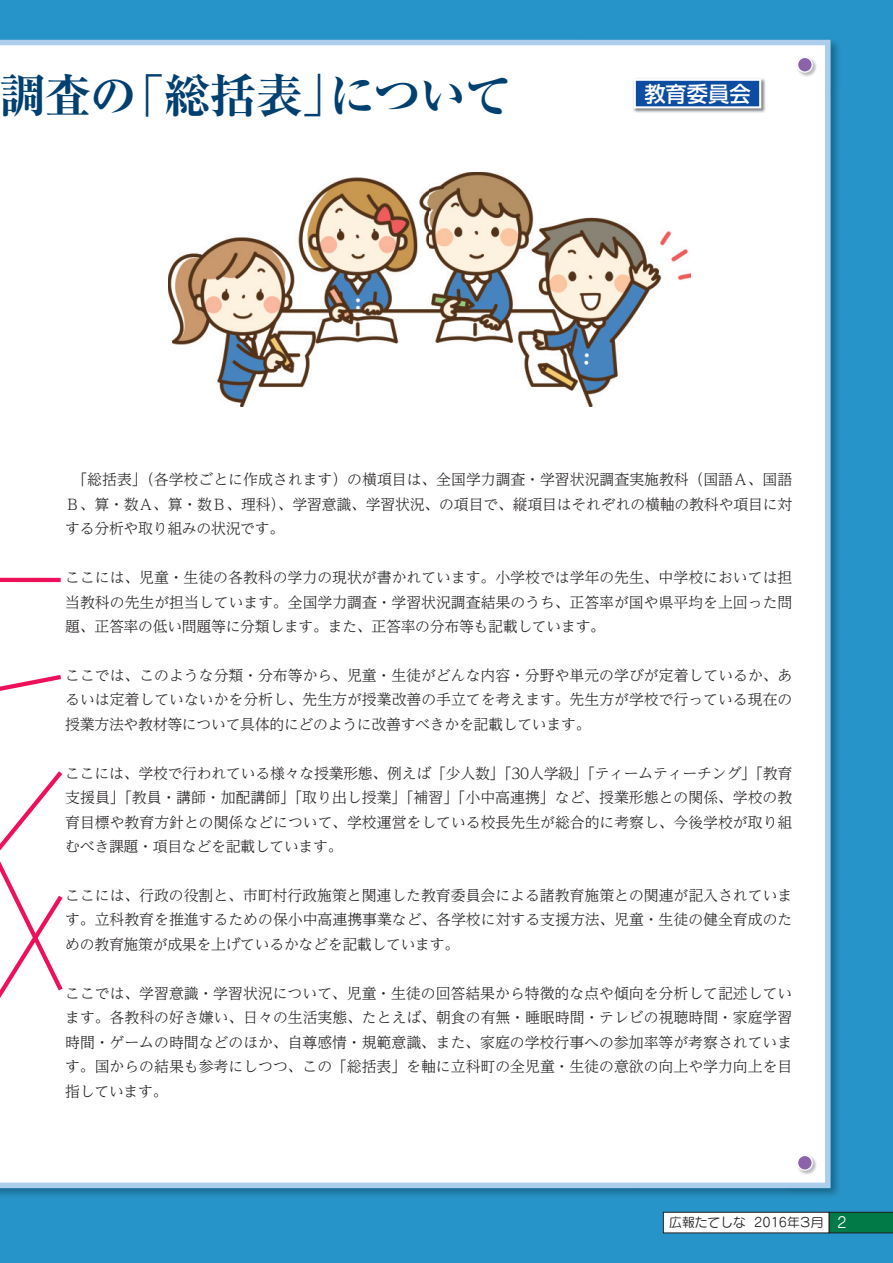
<style>
.page{position:relative;width:893px;height:1263px;background:#2694c9}
.page>*{position:absolute;margin:0;border:0;box-sizing:border-box;transform-origin:0 0}
.t1{font:46.8px "Ryumin Pr 6 Ex Bold 90 pv RKSJ H";letter-spacing:-.02em;color:#004071}
.t2{font:21.3px "UD Shin Go Pro Medium 90 pv RKSJ H";color:#fff}
.t3{font:14.85px/24.5px "UD Reimin Pro Light 90 pv RKSJ H";letter-spacing:-.02em;color:#231f20;text-align:justify}
.t4{font:12.75px "Seurat Pro M 90 pv RKSJ H";color:#231f20}
.s1{font-size:14.85px;color:#fff}
</style>
<div class="page">
<img style="left:0;top:39px;width:580px;height:1px">
<img style="left:580px;top:39px;width:259px;height:51px">
<img style="left:790px;top:90px;width:49px;height:1106px">
<img style="left:0;top:1188px;width:790px;height:8px">
<div style="left:0;top:40px;width:830px;height:1148px;background:#fff"></div>
<div style="left:663px;top:1212px;width:166px;height:21px;background:#fff"></div>
<div style="left:663px;top:1212px;width:166px;height:21px;border:1px solid #231f20"></div>
<svg style="left:829px;top:1212px;width:64px;height:21px"></svg>
<img style="left:797px;top:56px;width:20px;height:21px">
<div style="left:797px;top:57px;width:15px;height:15px;background:#8c62aa;border-radius:50%"></div>
<div style="left:797px;top:57px;width:16px;height:16px;border:1px solid #fff;border-radius:50%"></div>
<img style="left:797px;top:1154px;width:20px;height:21px">
<div style="left:797px;top:1155px;width:15px;height:15px;background:#8c62aa;border-radius:50%"></div>
<div style="left:797px;top:1155px;width:16px;height:16px;border:1px solid #fff;border-radius:50%"></div>
<hr style="left:0;top:578px;width:61px;height:4px;background:#ee1059">
<svg style="left:0;top:672px;width:67px;height:421px;background:#fdf0f4"></svg>
<img style="left:633px;top:78px;width:133px;height:35px">
<div style="left:635px;top:80px;width:125px;height:27px;background:#0d4da1"></div>
<div style="left:634px;top:79px;width:127px;height:29px;border:2px solid #fff"></div>
<img style="left:168px;top:172px;width:523px;height:235px">
<h1 class="t1" style="left:-2px;top:78px;width:515px">調査の「総括表」について</h1>
<h2 class="t2" style="left:644px;top:86px;width:108px">教育委員会</h2>
<p class="t3" style="left:65px;top:469px;width:729px;text-indent:7px">「総括表」（各学校ごとに作成されます）の横項目は、全国学力調査・学習状況調査実施教科（国語Ａ、国語Ｂ、算・数Ａ、算・数Ｂ、理科）、学習意識、学習状況、の項目で、縦項目はそれぞれの横軸の教科や項目に対する分析や取り組みの状況です。</p>
<p class="t3" style="left:65px;top:567px;width:729px">ここには、児童・生徒の各教科の学力の現状が書かれています。小学校では学年の先生、中学校においては担当教科の先生が担当しています。全国学力調査・学習状況調査結果のうち、正答率が国や県平均を上回った問題、正答率の低い問題等に分類します。また、正答率の分布等も記載しています。</p>
<p class="t3" style="left:65px;top:665px;width:729px">ここでは、このような分類・分布等から、児童・生徒がどんな内容・分野や単元の学びが定着しているか、あるいは定着していないかを分析し、先生方が授業改善の手立てを考えます。先生方が学校で行っている現在の授業方法や教材等について具体的にどのように改善すべきかを記載しています。</p>
<p class="t3" style="left:65px;top:763px;width:729px">ここには、学校で行われている様々な授業形態、例えば「少人数」「30人学級」「ティームティーチング」「教育支援員」「教員・講師・加配講師」「取り出し授業」「補習」「小中高連携」など、授業形態との関係、学校の教育目標や教育方針との関係などについて、学校運営をしている校長先生が総合的に考察し、今後学校が取り組むべき課題・項目などを記載しています。</p>
<p class="t3" style="left:65px;top:885px;width:729px">ここには、行政の役割と、市町村行政施策と関連した教育委員会による諸教育施策との関連が記入されています。立科教育を推進するための保小中高連携事業など、各学校に対する支援方法、児童・生徒の健全育成のための教育施策が成果を上げているかなどを記載しています。</p>
<p class="t3" style="left:65px;top:983px;width:729px">ここでは、学習意識・学習状況について、児童・生徒の回答結果から特徴的な点や傾向を分析して記述しています。各教科の好き嫌い、日々の生活実態、たとえば、朝食の有無・睡眠時間・テレビの視聴時間・家庭学習時間・ゲームの時間などのほか、自尊感情・規範意識、また、家庭の学校行事への参加率等が考察されています。国からの結果も参考にしつつ、この「総括表」を軸に立科町の全児童・生徒の意欲の向上や学力向上を目指しています。</p>
<p class="t4" style="left:669px;top:1218px;width:179px">広報たてしな 2016年３月 <span class="s1">2</span></p>
</div>
